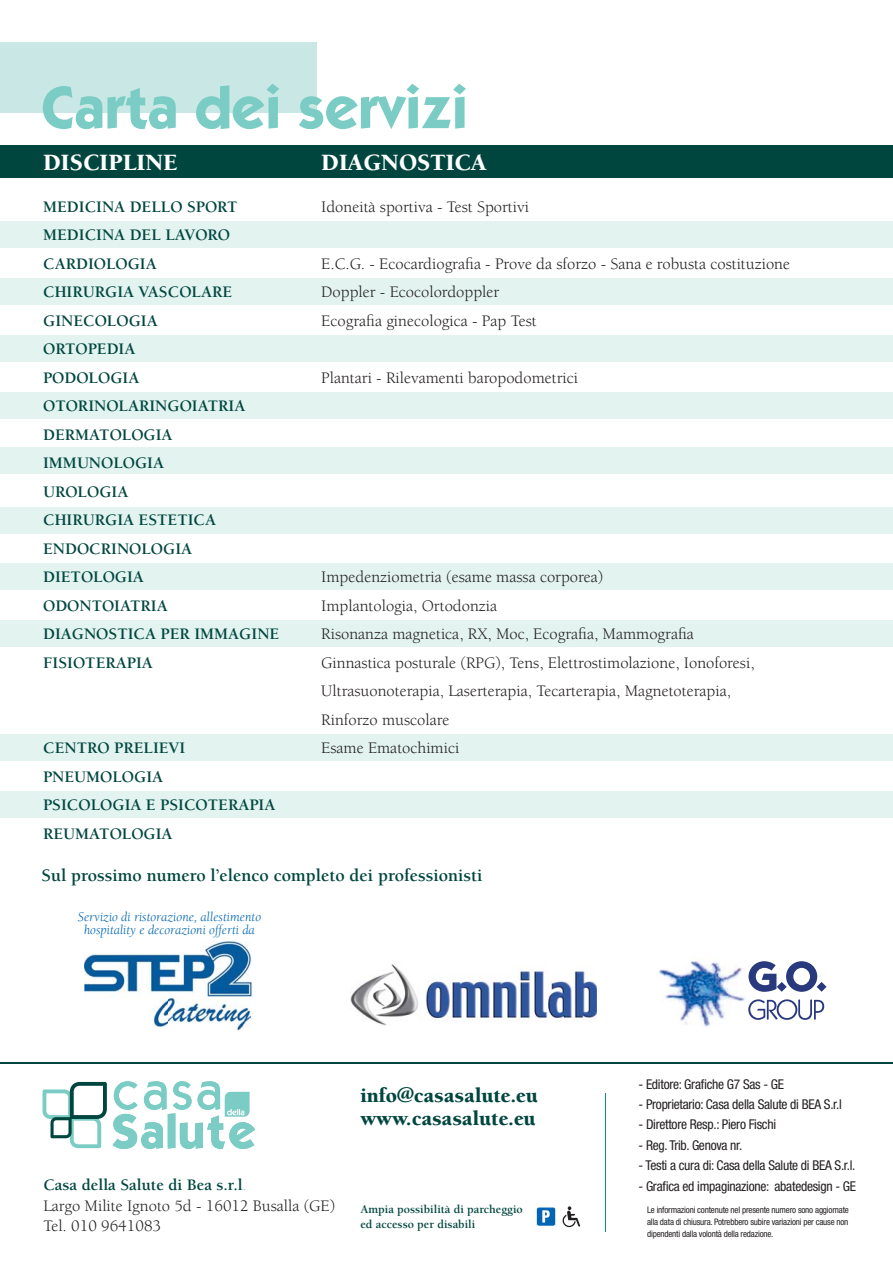
<style>
.page{position:relative;width:893px;height:1263px;background:#fff}
.page>*{position:absolute;margin:0;border:0;box-sizing:border-box;transform-origin:0 0}
.t1{font:700 60px "ITC Kabel Std";color:#7accc4}
.t2{font:900 24px "Berkeley Std";color:#fff}
.t3{font:900 21px/23.4px "Berkeley Std";color:#00463f}
.t4{font:700 18px "Berkeley Std";color:#00463f}
.t5{font:16.5px/28.5px "Berkeley Std";color:#231f20}
.t6{font:700 16.5px/28.5px "Berkeley Std";color:#00463f}
.t7{font:condensed 13.5px "Helvetica Neue LT Std";letter-spacing:-.02em;color:#231f20}
.t8{font:italic 13.5px/13.5px "Berkeley Std";color:#0066b3;text-align:center}
.t9{font:700 12px/14.4px "Berkeley Std";color:#00463f}
.t10{font:condensed 9px/12px "Helvetica Neue LT Std";letter-spacing:-.02em;color:#231f20;text-align:justify}
.s1{font-weight:700;color:#00463f}
.s2{color:#7accc4}
</style>
<div class="page">
<svg style="left:113px;top:1081px;width:142px;height:68px"></svg>
<svg style="left:43px;top:1082px;width:64px;height:66px"></svg>
<svg style="left:536px;top:1207px;width:20px;height:19px"></svg>
<svg style="left:563px;top:1206px;width:17px;height:21px"></svg>
<hr style="left:0;top:1062px;width:893px;height:1px;background:#00463f">
<div style="left:0;top:43px;width:316px;height:70px;background:#c9e8e5"></div>
<div style="left:0;top:221px;width:893px;height:26px;background:#e2f3f0"></div>
<div style="left:0;top:278px;width:893px;height:27px;background:#e2f3f0"></div>
<div style="left:0;top:392px;width:893px;height:26px;background:#e2f3f0"></div>
<div style="left:0;top:507px;width:893px;height:26px;background:#e2f3f0"></div>
<div style="left:0;top:336px;width:893px;height:26px;background:#e2f3f0"></div>
<div style="left:0;top:447px;width:893px;height:27px;background:#e2f3f0"></div>
<div style="left:0;top:563px;width:893px;height:27px;background:#e2f3f0"></div>
<div style="left:0;top:621px;width:893px;height:26px;background:#e2f3f0"></div>
<div style="left:0;top:734px;width:893px;height:26px;background:#e2f3f0"></div>
<div style="left:0;top:792px;width:893px;height:26px;background:#e2f3f0"></div>
<div style="left:0;top:145px;width:893px;height:33px;background:#00463f"></div>
<img style="left:84px;top:942px;width:168px;height:89px">
<svg style="left:748px;top:961px;width:79px;height:31px"></svg>
<svg style="left:748px;top:999px;width:76px;height:21px"></svg>
<img style="left:658px;top:961px;width:87px;height:66px">
<img style="left:351px;top:964px;width:246px;height:61px">
<hr style="left:605px;top:1093px;width:1px;height:139px;background:#0f8d82">
<h1 class="t1" style="left:41px;top:85px;width:428px">Carta dei servizi</h1>
<h2 class="t2" style="left:43px;top:153px;width:136px">DISCIPLINE</h2>
<h2 class="t2" style="left:321px;top:153px;width:167px">DIAGNOSTICA</h2>
<p class="t6" style="left:43px;top:193px;width:238px">MEDICINA DELLO SPORT<br>MEDICINA DEL LAVORO<br>CARDIOLOGIA<br>CHIRURGIA VASCOLARE<br>GINECOLOGIA<br>ORTOPEDIA<br>PODOLOGIA<br>OTORINOLARINGOIATRIA<br>DERMATOLOGIA<br>IMMUNOLOGIA<br>UROLOGIA<br>CHIRURGIA ESTETICA<br>ENDOCRINOLOGIA<br>DIETOLOGIA<br>ODONTOIATRIA<br>DIAGNOSTICA PER IMMAGINE<br>FISIOTERAPIA</p>
<p class="t5" style="left:321px;top:193px;width:209px">Idoneità sportiva - Test Sportivi</p>
<p class="t5" style="left:321px;top:250px;width:470px">E.C.G. - Ecocardiografia - Prove da sforzo - Sana e robusta costituzione<br>Doppler - Ecocolordoppler<br>Ecografia ginecologica - Pap Test</p>
<p class="t5" style="left:321px;top:364px;width:258px">Plantari - Rilevamenti baropodometrici</p>
<p class="t5" style="left:321px;top:564px;width:435px">Impedenziometria (esame massa corporea)<br>Implantologia, Ortodonzia<br>Risonanza magnetica, RX, Moc, Ecografia, Mammografia Ginnastica posturale (RPG), Tens, Elettrostimolazione, Ionoforesi, Ultrasuonoterapia, Laserterapia, Tecarterapia, Magnetoterapia, Rinforzo muscolare<br>Esame Ematochimici</p>
<p class="t6" style="left:43px;top:735px;width:234px">CENTRO PRELIEVI<br>PNEUMOLOGIA<br>PSICOLOGIA E PSICOTERAPIA<br>REUMATOLOGIA</p>
<p class="t4" style="left:41px;top:868px;width:442px">Sul prossimo numero l’elenco completo dei professionisti</p>
<p class="t8" style="left:78px;top:911px;width:185px">Servizio di ristorazione, allestimento hospitality e decorazioni offerti da</p>
<p class="t5" style="left:43px;top:1176px;width:293px;line-height:20.4px"><span class="s1">Casa della Salute di Bea s.r.l</span><span class="s2">.<br></span>Largo Milite Ignoto 5d - 16012 Busalla (GE)<br>Tel. 010 9641083</p>
<p class="t3" style="left:360px;top:1085px;width:179px">info@casasalute.eu www.casasalute.eu</p>
<p class="t9" style="left:360px;top:1203px;width:164px">Ampia possibilità di parcheggio ed accesso per disabili</p>
<p class="t7" style="left:638px;top:1079px;width:147px">- Editore: Grafiche G7 Sas - GE</p>
<p class="t7" style="left:638px;top:1099px;width:205px">- Proprietario: Casa della Salute di BEA S.r.l</p>
<p class="t7" style="left:638px;top:1120px;width:139px">- Direttore Resp.: Piero Fischi</p>
<p class="t7" style="left:638px;top:1140px;width:105px">- Reg. Trib. Genova nr.</p>
<p class="t7" style="left:638px;top:1161px;width:218px">- Testi a cura di: Casa della Salute di BEA S.r.l.</p>
<p class="t7" style="left:638px;top:1181px;width:219px">- Grafica ed impaginazione: abatedesign - GE</p>
<p class="t10" style="left:647px;top:1205px;width:203px">Le informazioni contenute nel presente numero sono aggiornate alla data di chiusura. Potrebbero subire variazioni per cause non dipendenti dalla volontà della redazione.</p>
</div>
